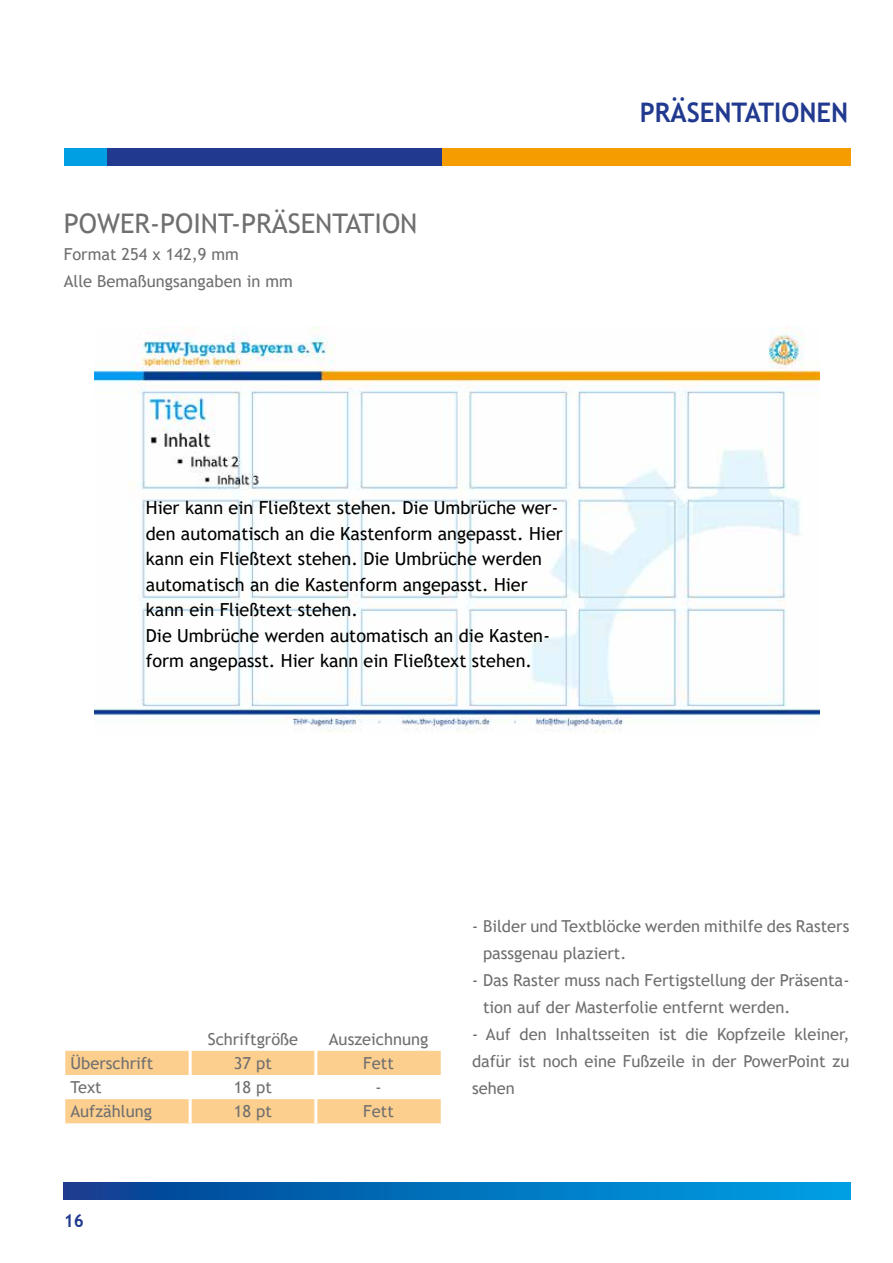
<style>
.page{position:relative;width:893px;height:1263px;background:#fff}
.page>*{position:absolute;margin:0;border:0;box-sizing:border-box;transform-origin:0 0}
.t1{font:27px "Trebuchet MS";color:#706f6f}
.t2{font:700 27px "Trebuchet MS";color:#213a8f;scale:.95 1}
.t3{font:18px/25.5px "Trebuchet MS";color:#000}
.t4{font:700 18px "Trebuchet MS";color:#213a8f;scale:.95 1}
.t5{font:16.5px/27px "Trebuchet MS";color:#706f6f}
</style>
<div class="page">
<div style="left:442px;top:149px;width:408px;height:17px;background:#f59c00"></div>
<div style="left:64px;top:149px;width:43px;height:17px;background:#009fe3"></div>
<div style="left:107px;top:149px;width:335px;height:17px;background:#213a8f"></div>
<svg style="left:64px;top:1182px;width:786px;height:17px;background:#0270bb"></svg>
<svg style="left:65px;top:1050px;width:376px;height:73px"></svg>
<hr style="left:189px;top:1027px;width:3px;height:24px;background:#fff">
<hr style="left:314px;top:1027px;width:3px;height:24px;background:#fff">
<hr style="left:189px;top:1051px;width:3px;height:24px;background:#fff">
<hr style="left:314px;top:1051px;width:3px;height:24px;background:#fff">
<hr style="left:189px;top:1075px;width:3px;height:24px;background:#fff">
<hr style="left:314px;top:1075px;width:3px;height:24px;background:#fff">
<hr style="left:189px;top:1099px;width:3px;height:24px;background:#fff">
<hr style="left:314px;top:1099px;width:3px;height:24px;background:#fff">
<img style="left:95px;top:326px;width:724px;height:406px">
<h1 class="t1" style="left:64px;top:206px;width:355px">POWER-POINT-PRÄSENTATION</h1>
<p class="t5" style="left:64px;top:240px;width:230px">Format 254 x 142,9 mm<br>Alle Bemaßungsangaben in mm</p>
<h1 class="t2" style="left:640px;top:95px;width:221px">PRÄSENTATIONEN</h1>
<p class="t3" style="left:146px;top:495px;width:418px">Hier kann ein Fließtext stehen. Die Umbrüche wer&shy;den automatisch an die Kastenform angepasst. Hier kann ein Fließtext stehen. Die Umbrüche werden automatisch an die Kastenform angepasst. Hier kann ein Fließtext stehen.<br>Die Umbrüche werden automatisch an die Kasten&shy;form angepasst. Hier kann ein Fließtext stehen.</p>
<p class="t5" style="left:208px;top:1025px;width:92px">Schriftgröße</p>
<p class="t5" style="left:329px;top:1025px;width:101px">Auszeichnung</p>
<p class="t5" style="left:71px;top:1049px;width:84px">Überschrift</p>
<p class="t5" style="left:234px;top:1049px;width:39px">37 pt</p>
<p class="t5" style="left:363px;top:1049px;width:32px">Fett</p>
<p class="t5" style="left:71px;top:1074px;width:33px">Text</p>
<p class="t5" style="left:234px;top:1074px;width:39px">18 pt</p>
<p class="t5" style="left:376px;top:1074px;width:8px">-</p>
<p class="t5" style="left:71px;top:1098px;width:83px">Aufzählung</p>
<p class="t5" style="left:234px;top:1098px;width:39px">18 pt</p>
<p class="t5" style="left:363px;top:1098px;width:32px">Fett</p>
<p class="t4" style="left:64px;top:1210px;width:23px">16</p>
<p class="t5" style="left:483px;top:912px;width:368px;text-indent:-11px">- Bilder und Textblöcke werden mithilfe des Rasters passgenau plaziert.</p>
<p class="t5" style="left:483px;top:966px;width:368px;text-indent:-11px">- Das Raster muss nach Fertigstellung der Präsenta&shy;tion auf der Masterfolie entfernt werden.</p>
<p class="t5" style="left:472px;top:1020px;width:379px;text-align:justify">- Auf den Inhaltsseiten ist die Kopfzeile kleiner, dafür ist noch eine Fußzeile in der PowerPoint zu sehen</p>
</div>
